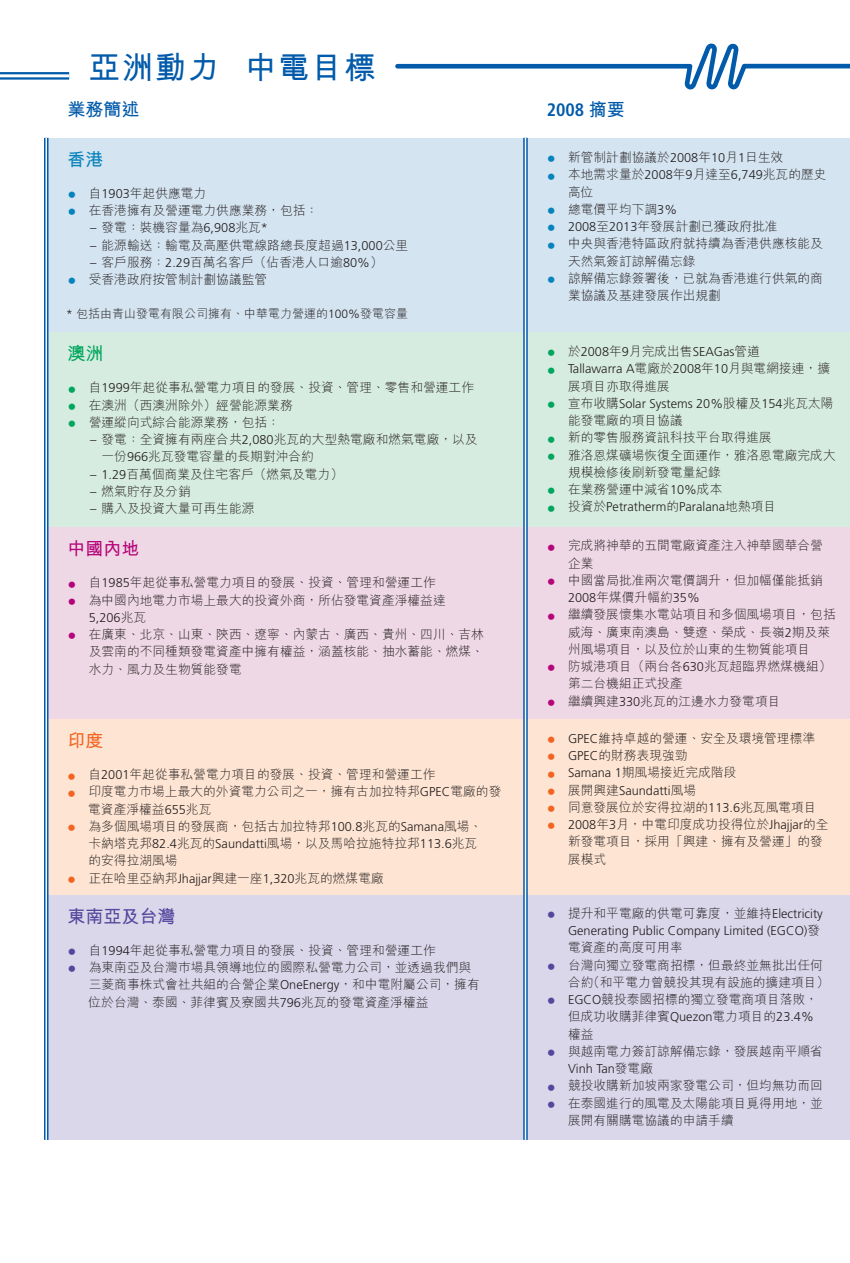
<style>
.page{position:relative;width:850px;height:1263px;background:#fff}
.page>*{position:absolute;margin:0;border:0;box-sizing:border-box;transform-origin:0 0}
.t1{font:31.5px "M Hei HK Bold B5 pc H";letter-spacing:.05em;color:#015aaa}
.t2{font:700 condensed 18px "Frutiger LT Std";color:#015aaa}
.t3{font:18px "M Hei HK Bold B5 pc H";color:#54479d}
.t4{font:18px "M Hei HK Bold B5 pc H";color:#b5057a}
.t5{font:18px "M Hei HK Bold B5 pc H";color:#015aaa}
.t6{font:18px "M Hei HK Bold B5 pc H";color:#f36421}
.t7{font:18px "M Hei HK Bold B5 pc H";color:#00a65d}
.t8{font:18px "M Hei HK Bold B5 pc H";color:#0583bc}
.t9{font:12.75px/17.2px "M Hei HK Light B5 pc H";color:#231f20}
.t10{font:300 12.75px "Frutiger LT Std";color:#231f20}
.t11{font:12px "M Hei HK Light B5 pc H";color:#231f20}
.s1{font-family:"M Hei HK Bold B5 pc H";font-weight:400;font-stretch:normal}
.s2{font-family:"Frutiger LT Std";font-weight:300;font-stretch:condensed;font-size:18px;color:#0583bc}
.s3{font-family:"Frutiger LT Std";font-weight:300}
.s4{font-family:"Frutiger LT Std";font-weight:300;font-stretch:condensed;font-size:18px;color:#00a65d}
.s5{font-family:"Frutiger LT Std";font-weight:300;font-stretch:condensed;font-size:18px;color:#b5057a}
.s6{font-family:"M Hei HK Light B5 pc H";font-weight:400}
.s7{font-stretch:condensed;font-size:18px;color:#00a65d}
.s8{font-family:"Frutiger LT Std";font-weight:300;font-stretch:condensed;font-size:18px;color:#f36421}
.s9{font-stretch:condensed;font-size:18px;color:#f36421}
.s10{font-family:"Frutiger LT Std";font-weight:300;font-stretch:condensed;font-size:18px;color:#54479d}
</style>
<div class="page">
<div style="left:46px;top:138px;width:804px;height:200px;background:#d5e4f1"></div>
<div style="left:46px;top:332px;width:804px;height:203px;background:#d7ece0"></div>
<div style="left:46px;top:527px;width:804px;height:199px;background:#efd8e5"></div>
<div style="left:46px;top:720px;width:804px;height:180px;background:#fee4d2"></div>
<div style="left:46px;top:895px;width:804px;height:245px;background:#dbd7eb"></div>
<div style="left:523px;top:138px;width:5px;height:1002px;background:#4083bf"></div>
<hr style="left:525px;top:138px;width:1px;height:1002px;background:#fff">
<svg style="left:44px;top:138px;width:5px;height:1002px;background:#3c7ebb"></svg>
<hr style="left:46px;top:138px;width:1px;height:1002px;background:#fff">
<hr style="left:849px;top:138px;width:1px;height:1002px;background:#015aaa">
<svg style="left:0;top:72px;width:69px;height:8px"></svg>
<hr style="left:0;top:74px;width:69px;height:3px;background:#fff">
<svg style="left:395px;top:43px;width:455px;height:47px"></svg>
<h1 class="t1" style="left:89px;top:55px;width:289px">亞洲動力　中電目標</h1>
<h2 class="t5" style="left:68px;top:103px;width:74px">業務簡述</h2>
<h2 class="t2" style="left:547px;top:104px;width:80px">2008 <span class="s1">摘要</span></h2>
<h2 class="t8" style="left:68px;top:152px;width:38px">香港</h2>
<p class="t9" style="left:68px;top:186px;width:140px"><span class="s2">•</span> 自<span class="s3">1903</span>年起供應電力</p>
<p class="t9" style="left:68px;top:203px;width:252px"><span class="s2">•</span> 在香港擁有及營運電力供應業務，包括：</p>
<p class="t9" style="left:90px;top:221px;width:179px"><span class="s3">–</span> 發電：裝機容量為<span class="s3">6,908</span>兆瓦<span class="s3">*</span></p>
<p class="t9" style="left:90px;top:238px;width:320px"><span class="s3">–</span> 能源輸送：輸電及高壓供電線路總長度超過<span class="s3">13,000</span>公里</p>
<p class="t9" style="left:90px;top:255px;width:294px"><span class="s3">–</span> 客戶服務：<span class="s3">2.29</span>百萬名客戶（佔香港人口逾<span class="s3">80%</span>）</p>
<p class="t9" style="left:68px;top:272px;width:201px"><span class="s2">•</span> 受香港政府按管制計劃協議監管</p>
<p class="t11" style="left:66px;top:309px;width:344px"><span class="s3">*</span> 包括由青山發電有限公司擁有、中華電力營運的<span class="s3">100%</span>發電容量</p>
<h2 class="t7" style="left:68px;top:347px;width:38px">澳洲</h2>
<p class="t9" style="left:68px;top:381px;width:408px"><span class="s4">•</span> 自<span class="s3">1999</span>年起從事私營電力項目的發展、投資、管理、零售和營運工作</p>
<p class="t9" style="left:68px;top:398px;width:227px"><span class="s4">•</span> 在澳洲（西澳洲除外）經營能源業務</p>
<p class="t9" style="left:68px;top:415px;width:214px"><span class="s4">•</span> 營運縱向式綜合能源業務，包括：</p>
<p class="t9" style="left:102px;top:432px;width:378px;text-indent:-11px"><span class="s3">–</span> 發電：全資擁有兩座合共<span class="s3">2,080</span>兆瓦的大型熱電廠和燃氣電廠，以及一份<span class="s3">966</span>兆瓦發電容量的長期對沖合約</p>
<p class="t9" style="left:90px;top:467px;width:255px"><span class="s3">– 1.29</span>百萬個商業及住宅客戶（燃氣及電力）</p>
<p class="t9" style="left:90px;top:484px;width:102px"><span class="s3">–</span> 燃氣貯存及分銷</p>
<p class="t9" style="left:90px;top:501px;width:166px"><span class="s3">–</span> 購入及投資大量可再生能源</p>
<h2 class="t4" style="left:68px;top:541px;width:74px">中國內地</h2>
<p class="t9" style="left:68px;top:576px;width:370px"><span class="s5">•</span> 自<span class="s3">1985</span>年起從事私營電力項目的發展、投資、管理和營運工作</p>
<p class="t9" style="left:68px;top:593px;width:380px"><span class="s5">•</span> 為中國內地電力市場上最大的投資外商，所佔發電資產淨權益達</p>
<p class="t10" style="left:89px;top:612px;width:59px">5,206<span class="s6">兆瓦</span></p>
<p class="t9" style="left:89px;top:627px;width:397px;text-align:justify;text-indent:-21px"><span class="s5">•</span> 在廣東、北京、山東、陝西、遼寧、內蒙古、廣西、貴州、四川、吉林及雲南的不同種類發電資產中擁有權益，涵蓋核能、抽水蓄能、燃煤、水力、風力及生物質能發電</p>
<p class="t9" style="left:547px;top:150px;width:238px"><span class="s2">•</span> 新管制計劃協議於<span class="s3">2008</span>年<span class="s3">10</span>月<span class="s3">1</span>日生效</p>
<p class="t9" style="left:568px;top:168px;width:260px;text-indent:-21px"><span class="s2">•</span> 本地需求量於<span class="s3">2008</span>年<span class="s3">9</span>月達至<span class="s3">6,749</span>兆瓦的歷史高位</p>
<p class="t9" style="left:547px;top:202px;width:132px"><span class="s2">•</span> 總電價平均下調<span class="s3">3%</span></p>
<p class="t9" style="left:547px;top:219px;width:232px"><span class="s2">•</span> <span class="s3">2008</span>至<span class="s3">2013</span>年發展計劃已獲政府批准</p>
<p class="t9" style="left:568px;top:237px;width:257px;text-indent:-21px"><span class="s2">•</span> 中央與香港特區政府就持續為香港供應核能及天然氣簽訂諒解備忘錄</p>
<p class="t9" style="left:568px;top:271px;width:257px;text-indent:-21px"><span class="s2">•</span> 諒解備忘錄簽署後，已就為香港進行供氣的商業協議及基建發展作出規劃</p>
<p class="t10" style="left:547px;top:346px;width:215px"><span class="s7">•</span> <span class="s6">於</span>2008<span class="s6">年</span>9<span class="s6">月完成出售</span>SEAGas<span class="s6">管道</span></p>
<p class="t10" style="left:547px;top:363px;width:285px"><span class="s7">•</span> Tallawarra A<span class="s6">電廠於</span>2008<span class="s6">年</span>10<span class="s6">月與電網接連，擴</span></p>
<p class="t9" style="left:568px;top:379px;width:103px">展項目亦取得進展</p>
<p class="t10" style="left:547px;top:398px;width:288px"><span class="s7">•</span> <span class="s6">宣布收購</span>Solar Systems 20%<span class="s6">股權及</span>154<span class="s6">兆瓦太陽</span></p>
<p class="t9" style="left:568px;top:413px;width:116px">能發電廠的項目協議</p>
<p class="t9" style="left:547px;top:431px;width:227px"><span class="s4">•</span> 新的零售服務資訊科技平台取得進展</p>
<p class="t9" style="left:568px;top:448px;width:269px;text-indent:-21px"><span class="s4">•</span> 雅洛恩煤礦場恢復全面運作，雅洛恩電廠完成大規模檢修後刷新發電量紀錄</p>
<p class="t9" style="left:547px;top:482px;width:177px"><span class="s4">•</span> 在業務營運中減省<span class="s3">10%</span>成本</p>
<p class="t10" style="left:547px;top:501px;width:231px"><span class="s7">•</span> <span class="s6">投資於</span>Petratherm<span class="s6">的</span>Paralana<span class="s6">地熱項目</span></p>
<p class="t9" style="left:568px;top:539px;width:256px;text-indent:-21px"><span class="s5">•</span> 完成將神華的五間電廠資產注入神華國華合營企業</p>
<p class="t9" style="left:547px;top:573px;width:278px"><span class="s5">•</span> 中國當局批准兩次電價調升，但加幅僅能抵銷</p>
<p class="t10" style="left:568px;top:592px;width:133px">2008<span class="s6">年煤價升幅約</span>35%</p>
<p class="t9" style="left:568px;top:608px;width:269px;text-indent:-21px"><span class="s5">•</span> 繼續發展懷集水電站項目和多個風場項目，包括威海、廣東南澳島、雙遼、榮成、長嶺<span class="s3">2</span>期及萊州風場項目，以及位於山東的生物質能項目</p>
<p class="t9" style="left:568px;top:659px;width:265px;text-indent:-21px"><span class="s5">•</span> 防城港項目（兩台各<span class="s3">630</span>兆瓦超臨界燃煤機組）第二台機組正式投產</p>
<p class="t9" style="left:547px;top:694px;width:235px"><span class="s5">•</span> 繼續興建<span class="s3">330</span>兆瓦的江邊水力發電項目</p>
<h2 class="t6" style="left:68px;top:734px;width:38px">印度</h2>
<p class="t9" style="left:547px;top:731px;width:270px"><span class="s8">•</span> <span class="s3">GPEC</span>維持卓越的營運、安全及環境管理標準</p>
<p class="t9" style="left:547px;top:748px;width:142px"><span class="s8">•</span> <span class="s3">GPEC</span>的財務表現強勁</p>
<p class="t9" style="left:547px;top:766px;width:191px"><span class="s8">•</span> <span class="s3">Samana 1</span>期風場接近完成階段</p>
<p class="t10" style="left:547px;top:785px;width:151px"><span class="s9">•</span> <span class="s6">展開興建</span>Saundatti<span class="s6">風場</span></p>
<p class="t9" style="left:547px;top:800px;width:271px"><span class="s8">•</span> 同意發展位於安得拉湖的<span class="s3">113.6</span>兆瓦風電項目</p>
<p class="t9" style="left:568px;top:817px;width:262px;text-indent:-21px"><span class="s8">•</span> <span class="s3">2008</span>年<span class="s3">3</span>月，中電印度成功投得位於<span class="s3">Jhajjar</span>的全新發電項目，採用「興建、擁有及營運」的發展模式</p>
<p class="t9" style="left:67px;top:768px;width:370px"><span class="s8">•</span> 自<span class="s3">2001</span>年起從事私營電力項目的發展、投資、管理和營運工作</p>
<p class="t9" style="left:88px;top:785px;width:415px;text-indent:-21px"><span class="s8">•</span> 印度電力巿場上最大的外資電力公司之一，擁有古加拉特邦<span class="s3">GPEC</span>電廠的發電資產淨權益<span class="s3">655</span>兆瓦</p>
<p class="t9" style="left:88px;top:819px;width:395px;text-indent:-21px"><span class="s8">•</span> 為多個風場項目的發展商，包括古加拉特邦<span class="s3">100.8</span>兆瓦的<span class="s3">Samana</span>風場、卡納塔克邦<span class="s3">82.4</span>兆瓦的<span class="s3">Saundatti</span>風場，以及馬哈拉施特拉邦<span class="s3">113.6</span>兆瓦的安得拉湖風場</p>
<p class="t9" style="left:67px;top:871px;width:318px"><span class="s8">•</span> 正在哈里亞納邦<span class="s3">Jhajjar</span>興建一座<span class="s3">1,320</span>兆瓦的燃煤電廠</p>
<h2 class="t3" style="left:68px;top:909px;width:109px">東南亞及台灣</h2>
<p class="t9" style="left:547px;top:906px;width:278px"><span class="s10">•</span> 提升和平電廠的供電可靠度，並維持<span class="s3">Electricity</span></p>
<p class="t10" style="left:568px;top:925px;width:254px">Generating Public Company Limited (EGCO)<span class="s6">發</span></p>
<p class="t9" style="left:568px;top:941px;width:116px">電資產的高度可用率</p>
<p class="t9" style="left:568px;top:958px;width:263px;text-indent:-21px"><span class="s10">•</span> 台灣向獨立發電商招標，但最終並無批出任何合約（和平電力曾競投其現有設施的擴建項目）</p>
<p class="t9" style="left:568px;top:992px;width:252px;text-indent:-21px"><span class="s10">•</span> <span class="s3">EGCO</span>競投泰國招標的獨立發電商項目落敗，但成功收購菲律賓<span class="s3">Quezon</span>電力項目的<span class="s3">23.4%</span>權益</p>
<p class="t9" style="left:547px;top:1044px;width:278px"><span class="s10">•</span> 與越南電力簽訂諒解備忘錄，發展越南平順省</p>
<p class="t10" style="left:568px;top:1063px;width:87px">Vinh Tan<span class="s6">發電廠</span></p>
<p class="t9" style="left:547px;top:1079px;width:278px"><span class="s10">•</span> 競投收購新加坡兩家發電公司，但均無功而回</p>
<p class="t9" style="left:568px;top:1096px;width:257px;text-indent:-21px"><span class="s10">•</span> 在泰國進行的風電及太陽能項目覓得用地，並展開有關購電協議的申請手續</p>
<p class="t9" style="left:68px;top:943px;width:370px"><span class="s10">•</span> 自<span class="s3">1994</span>年起從事私營電力項目的發展、投資、管理和營運工作</p>
<p class="t9" style="left:89px;top:960px;width:393px;text-indent:-21px"><span class="s10">•</span> 為東南亞及台灣巿場具領導地位的國際私營電力公司，並透過我們與三菱商事株式會社共組的合營企業<span class="s3">OneEnergy</span>，和中電附屬公司，擁有位於台灣、泰國、菲律賓及寮國共<span class="s3">796</span>兆瓦的發電資產淨權益</p>
</div>
